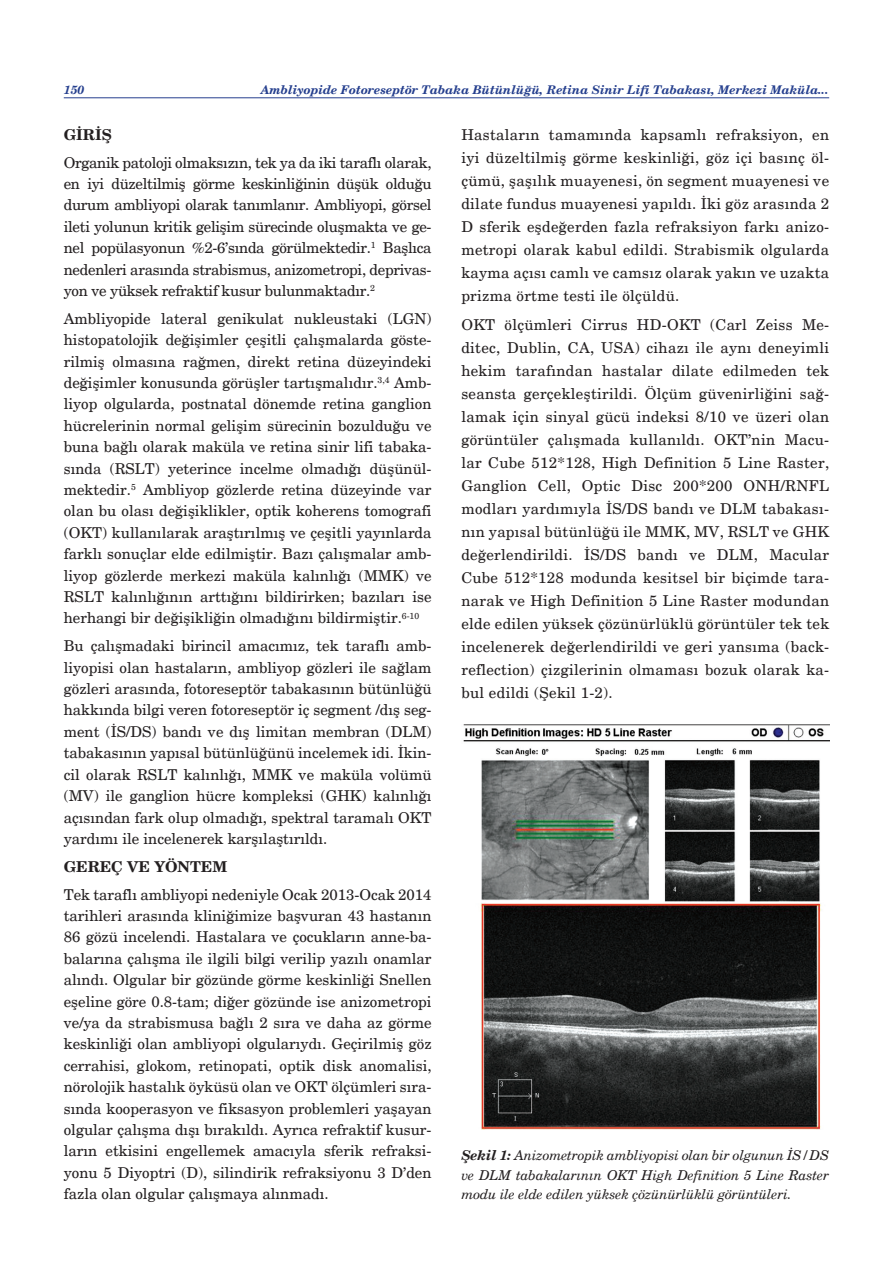
<style>
.page{position:relative;width:893px;height:1263px;background:#fff}
.page>*{position:absolute;margin:0;border:0;box-sizing:border-box;transform-origin:0 0}
.t1{font:15px/21.5px "New Century Schlbk";color:#231f20;text-align:justify}
.t2{font:700 15px "New Century Schlbk";color:#231f20}
.t3{font:italic 13.65px/19.5px "New Century Schlbk";letter-spacing:-.01em;color:#231f20;text-align:justify}
.t4{font:italic 700 12px "New Century Schlbk";color:#253f8e}
.s1{font-weight:700}
</style>
<div class="page">
<hr style="left:64px;top:97px;width:765px;height:1px;background:#253f8e">
<img style="left:463px;top:724px;width:366px;height:406px">
<p class="t4" style="left:64px;top:82px;width:22px">150</p>
<p class="t4" style="left:261px;top:82px;width:570px">Ambliyopide Fotoreseptör Tabaka Bütünlüğü, Retina Sinir Lifi Tabakası, Merkezi Maküla...</p>
<p class="t2" style="left:64px;top:125px;width:50px">GİRİŞ</p>
<p class="t1" style="left:64px;top:152px;width:369px">Organik patoloji olmaksızın, tek ya da iki taraflı olarak, en iyi düzeltilmiş görme keskinliğinin düşük olduğu durum ambliyopi olarak tanımlanır. Ambliyopi, görsel ileti yolunun kritik gelişim sürecinde oluşmakta ve ge&shy;nel popülasyonun %2-6’sında görülmektedir.<sup>1</sup> Başlıca nedenleri arasında strabismus, anizometropi, deprivas&shy;yon ve yüksek refraktif kusur bulunmaktadır.<sup>2</sup></p>
<p class="t1" style="left:64px;top:308px;width:369px">Ambliyopide lateral genikulat nukleustaki (LGN) histopatolojik değişimler çeşitli çalışmalarda göste&shy;rilmiş olmasına rağmen, direkt retina düzeyindeki değişimler konusunda görüşler tartışmalıdır.<sup>3,4</sup> Amb&shy;liyop olgularda, postnatal dönemde retina ganglion hücrelerinin normal gelişim sürecinin bozulduğu ve buna bağlı olarak maküla ve retina sinir lifi tabaka&shy;sında (RSLT) yeterince incelme olmadığı düşünül&shy;mektedir.<sup>5</sup> Ambliyop gözlerde retina düzeyinde var olan bu olası değişiklikler, optik koherens tomografi (OKT) kullanılarak araştırılmış ve çeşitli yayınlarda farklı sonuçlar elde edilmiştir. Bazı çalışmalar amb&shy;liyop gözlerde merkezi maküla kalınlığı (MMK) ve RSLT kalınlığının arttığını bildirirken; bazıları ise herhangi bir değişikliğin olmadığını bildirmiştir.<sup>6-10</sup></p>
<p class="t1" style="left:64px;top:635px;width:369px">Bu çalışmadaki birincil amacımız, tek taraflı amb&shy;liyopisi olan hastaların, ambliyop gözleri ile sağlam gözleri arasında, fotoreseptör tabakasının bütünlüğü hakkında bilgi veren fotoreseptör iç segment /dış seg&shy;ment (İS/DS) bandı ve dış limitan membran (DLM) tabakasının yapısal bütünlüğünü incelemek idi. İkin&shy;cil olarak RSLT kalınlığı, MMK ve maküla volümü (MV) ile ganglion hücre kompleksi (GHK) kalınlığı açısından fark olup olmadığı, spektral taramalı OKT yardımı ile incelenerek karşılaştırıldı.</p>
<p class="t2" style="left:64px;top:857px;width:165px">GEREÇ VE YÖNTEM</p>
<p class="t1" style="left:64px;top:883px;width:369px">Tek taraflı ambliyopi nedeniyle Ocak 2013-Ocak 2014 tarihleri arasında kliniğimize başvuran 43 hastanın 86 gözü incelendi. Hastalara ve çocukların anne-ba&shy;balarına çalışma ile ilgili bilgi verilip yazılı onamlar alındı. Olgular bir gözünde görme keskinliği Snellen eşeline göre 0.8-tam; diğer gözünde ise anizometropi ve/ya da strabismusa bağlı 2 sıra ve daha az görme keskinliği olan ambliyopi olgularıydı. Geçirilmiş göz cerrahisi, glokom, retinopati, optik disk anomalisi, nörolojik hastalık öyküsü olan ve OKT ölçümleri sıra&shy;sında kooperasyon ve fiksasyon problemleri yaşayan olgular çalışma dışı bırakıldı. Ayrıca refraktif kusur&shy;ların etkisini engellemek amacıyla sferik refraksi&shy;yonu 5 Diyoptri (D), silindirik refraksiyonu 3 D’den fazla olan olgular çalışmaya alınmadı.</p>
<p class="t1" style="left:461px;top:123px;width:369px;line-height:23px">Hastaların tamamında kapsamlı refraksiyon, en iyi düzeltilmiş görme keskinliği, göz içi basınç öl&shy;çümü, şaşılık muayenesi, ön segment muayenesi ve dilate fundus muayenesi yapıldı. İki göz arasında 2<br>D sferik eşdeğerden fazla refraksiyon farkı anizo&shy;metropi olarak kabul edildi. Strabismik olgularda kayma açısı camlı ve camsız olarak yakın ve uzakta prizma örtme testi ile ölçüldü.</p>
<p class="t1" style="left:461px;top:313px;width:369px;line-height:23px">OKT ölçümleri Cirrus HD-OKT (Carl Zeiss Me&shy;ditec, Dublin, CA, USA) cihazı ile aynı deneyimli hekim tarafından hastalar dilate edilmeden tek seansta gerçekleştirildi. Ölçüm güvenirliğini sağ&shy;lamak için sinyal gücü indeksi 8/10 ve üzeri olan görüntüler çalışmada kullanıldı. OKT’nin Macu&shy;lar Cube 512*128, High Definition 5 Line Raster, Ganglion Cell, Optic Disc 200*200 ONH/RNFL modları yardımıyla İS/DS bandı ve DLM tabakası&shy;nın yapısal bütünlüğü ile MMK, MV, RSLT ve GHK değerlendirildi. İS/DS bandı ve DLM, Macular Cube 512*128 modunda kesitsel bir biçimde tara&shy;narak ve High Definition 5 Line Raster modundan elde edilen yüksek çözünürlüklü görüntüler tek tek incelenerek değerlendirildi ve geri yansıma (back&shy;reflection) çizgilerinin olmaması bozuk olarak ka&shy;bul edildi (Şekil 1-2).</p>
<p class="t3" style="left:461px;top:1146px;width:369px"><span class="s1">Şekil 1:</span> Anizometropik ambliyopisi olan bir olgunun İS/DS ve DLM tabakalarının OKT High Definition 5 Line Raster modu ile elde edilen yüksek çözünürlüklü görüntüleri.</p>
</div>
